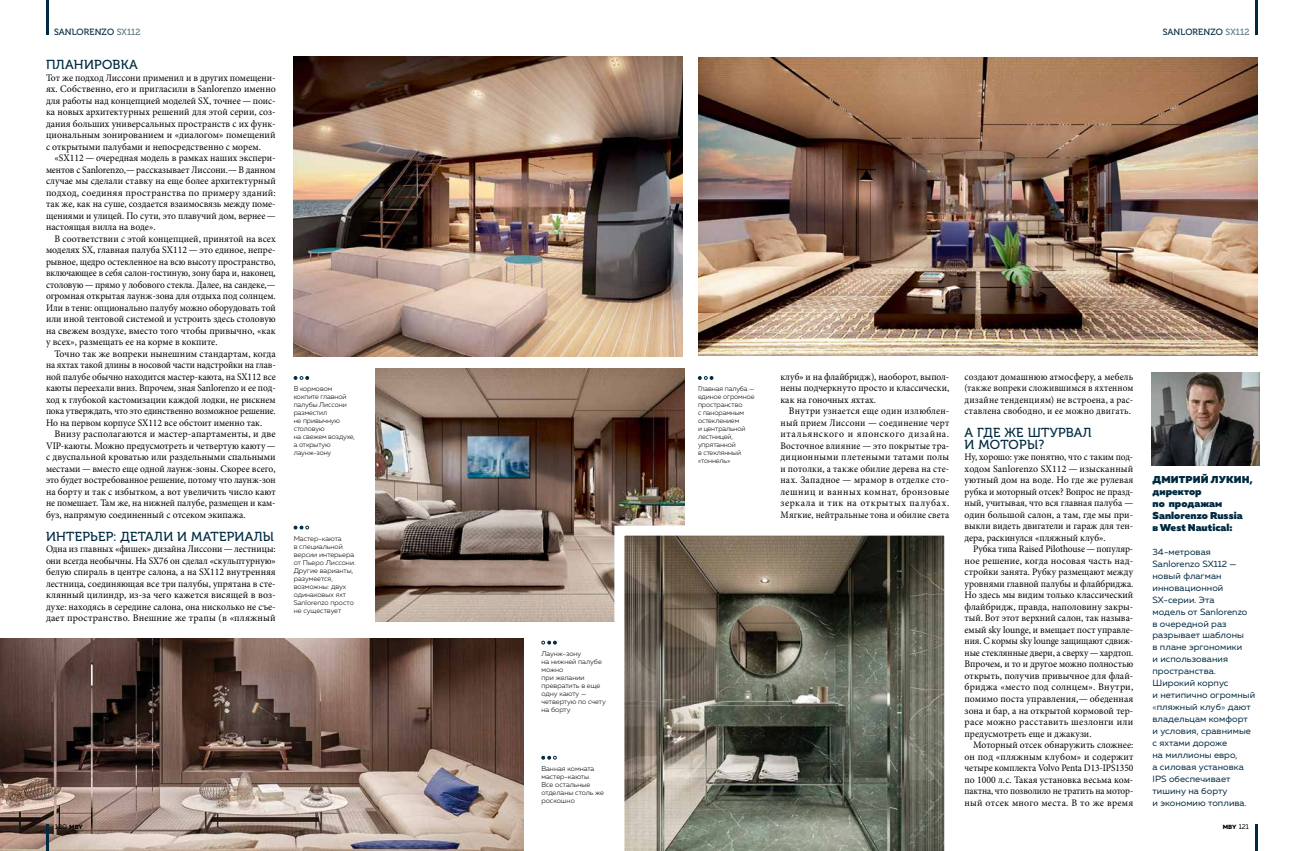
<style>
.page{position:relative;width:1304px;height:851px;background:#fff}
.page>*{position:absolute;margin:0;border:0;box-sizing:border-box;transform-origin:0 0}
.t1{font:13px/11.5px "Museo Cyrl 500";letter-spacing:.02em;color:#002a41}
.t2{font:10px/11.5px "Minion Pro";color:#000;text-align:justify}
.t3{font:10px/11.5px "Minion Pro";color:#000;text-align:justify;scale:.96 1}
.t4{font:10px/11.5px "Minion Pro";color:#000;text-align:justify;scale:.95 1}
.t5{font:900 10px/11.9px "Muller";letter-spacing:.005em;color:#002a41}
.t6{font:9px/11.9px "Muller";letter-spacing:.005em;color:#002a41}
.t7{font:9px "Museo Cyrl 500";letter-spacing:.01em;color:#002a41}
.t8{font:300 7px/8px "Muller";letter-spacing:-.01em;color:#000}
.t9{font:7px "Muller";color:#000}
.t10{font:800 6px "Muller";color:#000}
.s1{color:#5d7683}
.s2{font-weight:300}
.s3{font-weight:800;font-size:6px}
.s4{font-weight:400;font-size:7px}
</style>
<div class="page">
<img style="left:698px;top:58px;width:560px;height:297px">
<img style="left:1152px;top:372px;width:107px;height:93px">
<img style="left:294px;top:57px;width:389px;height:299px">
<img style="left:376px;top:368px;width:309px;height:253px">
<svg style="left:614px;top:525px;width:331px;height:325px;background:#747366"></svg>
<img style="left:0;top:638px;width:523px;height:212px">
<svg style="left:698px;top:376px;width:15px;height:4px"></svg>
<svg style="left:294px;top:376px;width:15px;height:4px"></svg>
<svg style="left:541px;top:640px;width:16px;height:4px"></svg>
<svg style="left:541px;top:755px;width:16px;height:4px"></svg>
<svg style="left:294px;top:525px;width:15px;height:4px"></svg>
<hr style="left:1255px;top:0;width:3px;height:34px;background:#002a41">
<hr style="left:46px;top:0;width:3px;height:34px;background:#002a41">
<hr style="left:46px;top:823px;width:3px;height:27px;background:#002a41">
<hr style="left:1255px;top:823px;width:3px;height:27px;background:#002a41">
<p class="t7" style="left:54px;top:26px;width:88px">SANLORENZO <span class="s1">SX112</span></p>
<p class="t7" style="left:1163px;top:26px;width:88px">SANLORENZO <span class="s1">SX112</span></p>
<h1 class="t1" style="left:46px;top:59px;width:93px">ПЛАНИРОВКА</h1>
<p class="t3" style="left:46px;top:72px;width:241px">Тот же подход Лиссони применил и в других помещени&shy;ях. Собственно, его и пригласили в Sanlorenzo именно для работы над концепцией моделей SX, точнее — поис&shy;ка новых архитектурных решений для этой серии, соз&shy;дания больших универсальных пространств с их функ&shy;циональным зонированием и «диалогом» помещений с открытыми палубами и непосредственно с морем.</p>
<p class="t2" style="left:46px;top:152px;width:231px;text-indent:9px">«SX112 — очередная модель в рамках наших экспери&shy;ментов с Sanlorenzo,— рассказывает Лиссони.— В данном случае мы сделали ставку на еще более архитектурный подход, соединяя пространства по примеру зданий: так же, как на суше, создается взаимосвязь между поме&shy;щениями и улицей. По сути, это плавучий дом, вернее— настоящая вилла на воде».</p>
<p class="t2" style="left:46px;top:233px;width:231px;text-indent:9px">В соответствии с этой концепцией, принятой на всех моделях SX, главная палуба SX112 — это единое, непре&shy;рывное, щедро остекленное на всю высоту пространство, включающее в себя салон-гостиную, зону бара и, наконец, столовую—прямо у лобового стекла. Далее, на сандеке,— огромная открытая лаунж-зона для отдыха под солнцем.<br>Или в тени: опционально палубу можно оборудовать той или иной тентовой системой и устроить здесь столовую на свежем воздухе, вместо того чтобы привычно, «как у всех», размещать ее на корме в кокпите.</p>
<p class="t2" style="left:46px;top:348px;width:231px;text-indent:9px">Точно так же вопреки нынешним стандартам, когда на яхтах такой длины в носовой части надстройки на глав&shy;ной палубе обычно находится мастер-каюта, на SX112 все каюты переехали вниз. Впрочем, зная Sanlorenzo и ее под&shy;ход к глубокой кастомизации каждой лодки, не рискнем пока утверждать, что это единственно возможное решение.<br>Но на первом корпусе SX112 все обстоит именно так.</p>
<p class="t2" style="left:46px;top:428px;width:231px;text-indent:9px">Внизу располагаются и мастер-апартаменты, и две VIP-каюты. Можно предусмотреть и четвертую каюту— с двуспальной кроватью или раздельными спальными местами — вместо еще одной лаунж-зоны. Скорее всего, это будет востребованное решение, потому что лаунж-зон на борту и так с избытком, а вот увеличить число кают не помешает. Там же, на нижней палубе, размещен и кам&shy;буз, напрямую соединенный с отсеком экипажа.</p>
<h1 class="t1" style="left:46px;top:530px;width:229px">ИНТЕРЬЕР: ДЕТАЛИ И МАТЕРИАЛЫ</h1>
<p class="t3" style="left:46px;top:543px;width:241px">Одна из главных «фишек» дизайна Лиссони— лестницы: они всегда необычны. На SX76 он сделал «скульптурную» белую спираль в центре салона, а на SX112 внутренняя лестница, соединяющая все три палубы, упрятана в сте&shy;клянный цилиндр, из-за чего кажется висящей в воз&shy;духе: находясь в середине салона, она нисколько не съе&shy;дает пространство. Внешние же трапы (в «пляжный</p>
<p class="t8" style="left:294px;top:385px;width:63px">В кормовом кокпите главной палубы Лиссони разместил<br>не привычную столовую<br>на свежем воздухе, а открытую лаунж-зону</p>
<p class="t8" style="left:294px;top:534px;width:63px">Мастер-каюта<br>в специальной версии интерьера от Пьеро Лиссони.<br>Другие варианты, разумеется, возможны: двух одинаковых яхт<br>Sanlorenzo просто не существует</p>
<p class="t8" style="left:541px;top:649px;width:66px">Лаунж-зону<br>на нижней палубе можно<br>при желании превратить в еще одну каюту — четвертую по счету на борту</p>
<p class="t8" style="left:541px;top:764px;width:64px">Ванная комната мастер-каюты.<br>Все остальные отделаны столь же роскошно</p>
<p class="t8" style="left:698px;top:385px;width:58px">Главная палуба — единое огромное пространство<br>с панорамным остеклением<br>и центральной лестницей, упрятанной<br>в стеклянный «тоннель»</p>
<p class="t3" style="left:780px;top:371px;width:177px">клуб» и на флайбридж), наоборот, выпол&shy;нены подчеркнуто просто и классически, как на гоночных яхтах.</p>
<p class="t3" style="left:780px;top:405px;width:177px;text-indent:9px">Внутри узнается еще один излюблен&shy;ный прием Лиссони — соединение черт итальянского и японского дизайна.<br>Восточное влияние — это покрытые тра&shy;диционными плетеными татами полы и потолки, а также обилие дерева на сте&shy;нах. Западное — мрамор в отделке сто&shy;лешниц и ванных комнат, бронзовые зеркала и тик на открытых палубах.<br>Мягкие, нейтральные тона и обилие света</p>
<p class="t4" style="left:965px;top:371px;width:179px">создают домашнюю атмосферу, а мебель (также вопреки сложившимся в яхтенном дизайне тенденциям) не встроена, а рас&shy;ставлена свободно, и ее можно двигать.</p>
<h1 class="t1" style="left:965px;top:427px;width:129px">А ГДЕ ЖЕ ШТУРВАЛ<br>И МОТОРЫ?</h1>
<p class="t4" style="left:965px;top:451px;width:179px">Ну, хорошо: уже понятно, что с таким под&shy;ходом Sanlorenzo SX112 — изысканный уютный дом на воде. Но где же рулевая рубка и моторный отсек? Вопрос не празд&shy;ный, учитывая, что вся главная палуба — один большой салон, а там, где мы при&shy;выкли видеть двигатели и гараж для тен&shy;дера, раскинулся «пляжный клуб».</p>
<p class="t4" style="left:965px;top:543px;width:179px;text-indent:9px">Рубка типа Raised Pilothouse— популяр&shy;ное решение, когда носовая часть над&shy;стройки занята. Рубку размещают между уровнями главной палубы и флайбриджа.<br>Но здесь мы видим только классический флайбридж, правда, наполовину закры&shy;тый. Вот этот верхний салон, так называ&shy;емый sky lounge, и вмещает пост управле&shy;ния. С кормы sky lounge защищают сдвиж&shy;ные стеклянные двери, а сверху—хардтоп.<br>Впрочем, и то и другое можно полностью открыть, получив привычное для флай&shy;бриджа «место под солнцем». Внутри, помимо поста управления,— обеденная зона и бар, а на открытой кормовой тер&shy;расе можно расставить шезлонги или предусмотреть еще и джакузи.</p>
<p class="t3" style="left:965px;top:739px;width:177px;text-indent:9px">Моторный отсек обнаружить сложнее: он под «пляжным клубом» и содержит четыре комплекта Volvo Penta D13-IPS1350 по 1000 л.с. Такая установка весьма ком&shy;пактна, что позволило не тратить на мотор&shy;ный отсек много места. В то же время</p>
<p class="t5" style="left:1152px;top:474px;width:102px">Дм итрий Лукин, директор<br>по продажам<br>Sanlorenzo Russia<br>в West Nautical:</p>
<p class="t6" style="left:1152px;top:545px;width:104px">34-метровая<br>Sanlorenzo SX112 — новый флагман инновационной<br>SX-серии. Эта<br>модель от Sanlorenzo<br>в очередной раз разрывает шаблоны<br>в плане эргономики<br>и использования пространства.<br>Широкий корпус<br>и нетипично огромный <span class="s2">«</span>пляжный клуб<span class="s2">»</span> дают владельцам комфорт и условия, сравнимые с яхтами дороже<br>на миллионы евро,<br>а силовая установка<br>IPS обеспечивает тишину на борту<br>и экономию топлива.</p>
<p class="t9" style="left:55px;top:821px;width:30px">120 <span class="s3">MBY</span></p>
<p class="t10" style="left:1223px;top:822px;width:28px">MBY <span class="s4">121</span></p>
</div>
